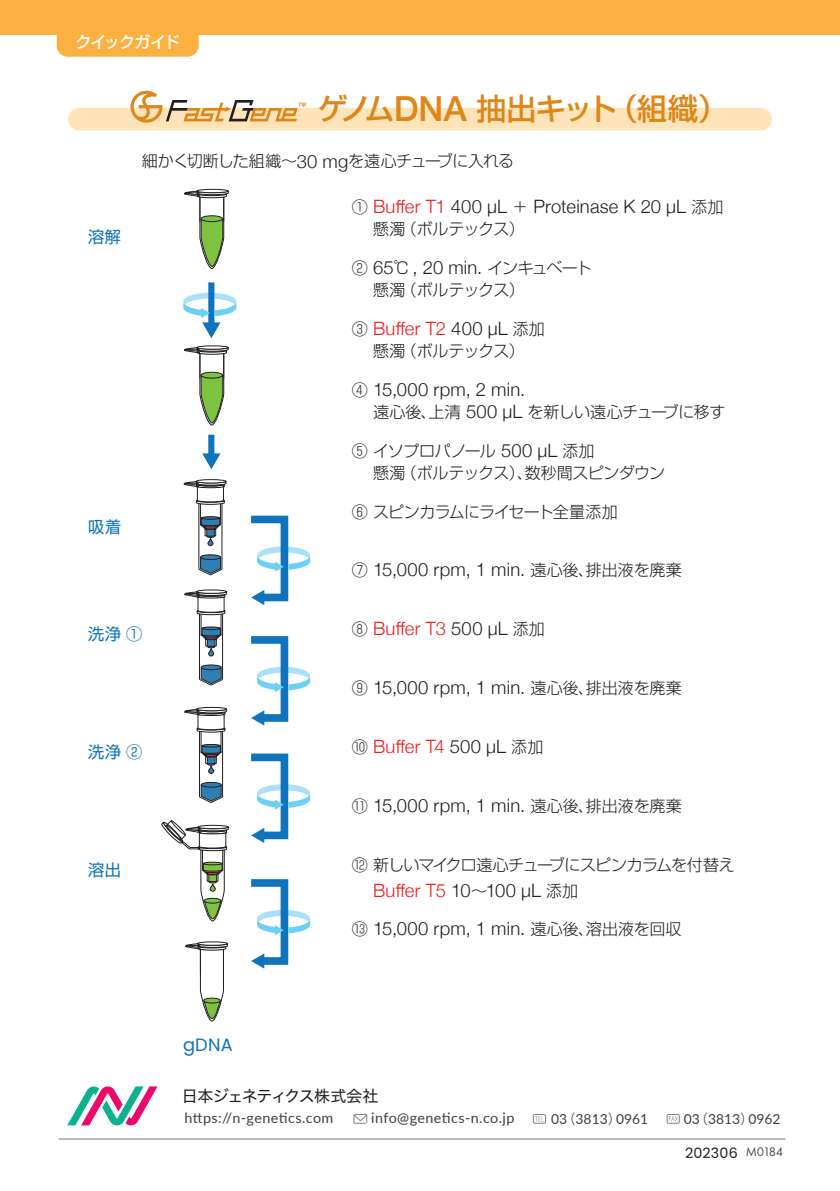
<style>
.page{position:relative;width:840px;height:1191px;background:#fff}
.page>*{position:absolute;margin:0;border:0;box-sizing:border-box;transform-origin:0 0}
.t1{font:500 30px "Shin Go Pro";letter-spacing:-.145em;color:#df8619}
.t2{font:500 30px "Shin Go Pro";letter-spacing:-.095em;color:#df8619}
.t3{font:300 18.4px "Helvetica Neue";letter-spacing:.01em;color:#231f20}
.t4{font:300 18.4px "Helvetica Neue";letter-spacing:.015em;color:#ee1d23}
.t5{font:17.8px "Poppins";color:#1074bc}
.t6{font:16.2px "Shin Go Pro";letter-spacing:.035em;color:#1074bc}
.t7{font:300 16px "Shin Go Pro";letter-spacing:-.015em;color:#231f20}
.t8{font:300 16px "Shin Go Pro";letter-spacing:-.045em;color:#231f20}
.t9{font:300 16px "Shin Go Pro";letter-spacing:-.05em;color:#231f20}
.t10{font:16px "Hiragino Sans W4";letter-spacing:-.07em;color:#231f20}
.t11{font:300 16px "Shin Go Pro";letter-spacing:-.04em;color:#231f20}
.t12{font:300 16px "Shin Go Pro";letter-spacing:-.09em;color:#231f20}
.t13{font:500 16px "Shin Go Pro";letter-spacing:-.06em;color:#fff}
.t14{font:14.4px "Lato";letter-spacing:.03em;color:#3e3e3f}
.t15{font:14.4px "Poppins";letter-spacing:.01em;color:#231f20}
.t16{font:13.8px "Lato";color:#3e3e3f}
.t17{font:13px "Futura PT";letter-spacing:-.065em;color:#4b4c4d}
.s1{font-family:"Helvetica Neue";font-size:34.4px}
.s2{font-family:"Helvetica Neue";font-size:18.4px}
.s3{color:#231f20}
.s4{font-family:"Koz Go Pro"}
.s5{font-family:"Rodin CID M"}
</style>
<div class="page">
<div style="left:0;top:0;width:839px;height:34px;background:#fbb03f"></div>
<div style="left:57px;top:17px;width:141px;height:40px;background:#fbb03f;border-radius:11px"></div>
<div style="left:68px;top:108px;width:703px;height:22px;background:#fee4b8;border-radius:11px"></div>
<hr style="left:198px;top:502px;width:1px;height:67px;background:#231f20">
<hr style="left:221px;top:502px;width:1px;height:67px;background:#231f20">
<svg style="left:198px;top:557px;width:25px;height:19px"></svg>
<hr style="left:200px;top:555px;width:20px;height:4px;background:#2f7fb4;border-radius:50%">
<div style="left:200px;top:554px;width:21px;height:6px;border:1px solid #231f20;border-radius:50%"></div>
<div style="left:196px;top:479px;width:30px;height:4px;border:1px solid #231f20;border-radius:50%"></div>
<svg style="left:183px;top:480px;width:43px;height:66px"></svg>
<svg style="left:161px;top:820px;width:68px;height:101px"></svg>
<hr style="left:199px;top:612px;width:1px;height:67px;background:#231f20">
<hr style="left:222px;top:612px;width:1px;height:67px;background:#231f20">
<svg style="left:199px;top:667px;width:24px;height:19px"></svg>
<hr style="left:201px;top:665px;width:20px;height:4px;background:#2f7fb4;border-radius:50%">
<div style="left:201px;top:664px;width:20px;height:6px;border:1px solid #231f20;border-radius:50%"></div>
<div style="left:196px;top:589px;width:31px;height:5px;border:1px solid #231f20;border-radius:50%"></div>
<svg style="left:184px;top:591px;width:43px;height:66px"></svg>
<div style="left:197px;top:941px;width:31px;height:4px;border:1px solid #231f20;border-radius:50%"></div>
<svg style="left:185px;top:942px;width:43px;height:79px"></svg>
<div style="left:196px;top:189px;width:32px;height:4px;border:1px solid #231f20;border-radius:50%"></div>
<svg style="left:183px;top:190px;width:46px;height:79px"></svg>
<div style="left:201px;top:216px;width:21px;height:6px;background:#7dc241;border-radius:50%"></div>
<div style="left:201px;top:215px;width:22px;height:7px;border:1px solid #231f20;border-radius:50%"></div>
<div style="left:208px;top:282px;width:6px;height:43px;background:#1074bc"></div>
<div style="left:196px;top:345px;width:32px;height:4px;border:1px solid #231f20;border-radius:50%"></div>
<svg style="left:183px;top:347px;width:46px;height:79px"></svg>
<div style="left:201px;top:372px;width:21px;height:6px;background:#7dc241;border-radius:50%"></div>
<div style="left:201px;top:372px;width:22px;height:6px;border:1px solid #231f20;border-radius:50%"></div>
<div style="left:208px;top:435px;width:6px;height:21px;background:#1074bc"></div>
<svg style="left:202px;top:453px;width:18px;height:16px"></svg>
<svg style="left:251px;top:515px;width:59px;height:90px"></svg>
<svg style="left:251px;top:636px;width:59px;height:89px"></svg>
<svg style="left:251px;top:879px;width:59px;height:89px"></svg>
<svg style="left:183px;top:293px;width:53px;height:45px"></svg>
<hr style="left:199px;top:730px;width:1px;height:67px;background:#231f20">
<hr style="left:222px;top:730px;width:1px;height:67px;background:#231f20">
<svg style="left:199px;top:784px;width:24px;height:19px"></svg>
<div style="left:201px;top:782px;width:20px;height:5px;background:#2f7fb4;border-radius:50%"></div>
<div style="left:201px;top:782px;width:20px;height:5px;border:1px solid #231f20;border-radius:50%"></div>
<div style="left:196px;top:707px;width:31px;height:4px;border:1px solid #231f20;border-radius:50%"></div>
<svg style="left:184px;top:708px;width:43px;height:66px"></svg>
<svg style="left:251px;top:753px;width:59px;height:90px"></svg>
<svg style="left:130px;top:91px;width:176px;height:32px"></svg>
<svg style="left:67px;top:1086px;width:90px;height:39px"></svg>
<div style="left:532px;top:1114px;width:13px;height:9px;border:1px solid #808285"></div>
<svg style="left:535px;top:1116px;width:8px;height:5px"></svg>
<div style="left:666px;top:1114px;width:13px;height:9px;border:1px solid #808285"></div>
<svg style="left:668px;top:1116px;width:9px;height:5px"></svg>
<svg style="left:353px;top:1114px;width:14px;height:10px"></svg>
<hr style="left:59px;top:1138px;width:725px;height:1px;background:#808285">
<p class="t13" style="left:75px;top:29px;width:106px">クイックガイド</p>
<p class="t1" style="left:317px;top:84px;width:301px">ゲノム<span class="s1">DNA</span> 抽出キット</p>
<p class="t2" style="left:607px;top:84px;width:121px">（組織(</p>
<p class="t9" style="left:322px;top:148px;width:193px"><span class="s2">mg</span>を遠心チューブに入れる</p>
<p class="t7" style="left:142px;top:148px;width:157px">細かく切断した組織～</p>
<p class="t3" style="left:297px;top:146px;width:22px">30</p>
<p class="t6" style="left:88px;top:224px;width:34px">溶解</p>
<p class="t6" style="left:88px;top:514px;width:35px">吸着</p>
<p class="t6" style="left:88px;top:620px;width:55px">洗浄1</p>
<p class="t6" style="left:88px;top:738px;width:55px">洗浄2</p>
<p class="t6" style="left:88px;top:856px;width:34px">溶出</p>
<p class="t7" style="left:351px;top:193px;width:17px">①</p>
<p class="t4" style="left:373px;top:192px;width:136px">Buffer 1T <span class="s3">400 µL</span></p>
<p class="t7" style="left:512px;top:193px;width:17px">＋</p>
<p class="t7" style="left:400px;top:215px;width:125px">（ボルテックス(</p>
<p class="t7" style="left:373px;top:215px;width:34px">懸濁</p>
<p class="t7" style="left:691px;top:193px;width:34px">添加</p>
<p class="t3" style="left:533px;top:192px;width:154px">Proteinase K 20 µL</p>
<p class="t7" style="left:393px;top:254px;width:17px">℃</p>
<p class="t7" style="left:351px;top:254px;width:17px">②</p>
<p class="t12" style="left:487px;top:254px;width:106px">インキュベート</p>
<p class="t3" style="left:412px;top:253px;width:71px">, 20 min.</p>
<p class="t3" style="left:373px;top:253px;width:22px">65</p>
<p class="t7" style="left:400px;top:276px;width:125px">（ボルテックス(</p>
<p class="t7" style="left:373px;top:276px;width:34px">懸濁</p>
<p class="t7" style="left:351px;top:315px;width:17px">③</p>
<p class="t7" style="left:512px;top:315px;width:34px">添加</p>
<p class="t4" style="left:373px;top:314px;width:136px">Buffer 2T <span class="s3">400 µL</span></p>
<p class="t7" style="left:400px;top:337px;width:125px">（ボルテックス(</p>
<p class="t7" style="left:373px;top:337px;width:34px">懸濁</p>
<p class="t3" style="left:373px;top:375px;width:154px">15,000 rpm 2, min.</p>
<p class="t7" style="left:351px;top:376px;width:17px">④</p>
<p class="t7" style="left:527px;top:398px;width:199px">を新しい遠心チューブに移す</p>
<p class="t7" style="left:373px;top:398px;width:89px">遠心後上清</p>
<p class="t3" style="left:466px;top:397px;width:58px">500 µL</p>
<p class="t7" style="left:420px;top:398px;width:17px">、</p>
<p class="t11" style="left:351px;top:437px;width:145px">⑤ イソプロパノール</p>
<p class="t7" style="left:562px;top:437px;width:34px">添加</p>
<p class="t3" style="left:501px;top:436px;width:58px">500 µL</p>
<p class="t7" style="left:524px;top:459px;width:142px">数秒間スピンダウン</p>
<p class="t7" style="left:400px;top:459px;width:133px">（ボルテックス）、</p>
<p class="t7" style="left:373px;top:459px;width:34px">懸濁</p>
<p class="t8" style="left:351px;top:498px;width:267px">⑥ スピンカラムにライセート全量添加</p>
<p class="t7" style="left:351px;top:556px;width:17px">⑦</p>
<p class="t7" style="left:530px;top:556px;width:153px">遠心後排出液を廃棄</p>
<p class="t3" style="left:373px;top:554px;width:154px">15,000 rpm 1, min.</p>
<p class="t7" style="left:577px;top:556px;width:17px">、</p>
<p class="t7" style="left:351px;top:615px;width:17px">⑧</p>
<p class="t7" style="left:512px;top:615px;width:34px">添加</p>
<p class="t4" style="left:373px;top:613px;width:136px">Buffer 3T <span class="s3">500 µL</span></p>
<p class="t7" style="left:351px;top:674px;width:17px">⑨</p>
<p class="t7" style="left:530px;top:674px;width:153px">遠心後排出液を廃棄</p>
<p class="t3" style="left:373px;top:672px;width:154px">15,000 rpm 1, min.</p>
<p class="t7" style="left:577px;top:674px;width:17px">、</p>
<p class="t7" style="left:351px;top:733px;width:17px">⑩</p>
<p class="t7" style="left:511px;top:733px;width:34px">添加</p>
<p class="t4" style="left:373px;top:731px;width:135px">Buffer 4T <span class="s3">500 µL</span></p>
<p class="t7" style="left:351px;top:792px;width:17px">⑪</p>
<p class="t7" style="left:530px;top:792px;width:153px">遠心後排出液を廃棄</p>
<p class="t3" style="left:373px;top:790px;width:154px">15,000 rpm 1, min.</p>
<p class="t7" style="left:577px;top:792px;width:17px">、</p>
<p class="t8" style="left:351px;top:851px;width:384px">⑫ 新しいマイクロ遠心チューブにスピンカラムを付替え</p>
<p class="t7" style="left:546px;top:877px;width:34px">添加</p>
<p class="t4" style="left:373px;top:875px;width:99px">Buffer 5T <span class="s3">10</span></p>
<p class="t3" style="left:485px;top:875px;width:57px">100 µL</p>
<p class="t7" style="left:470px;top:877px;width:17px">～</p>
<p class="t5" style="left:183px;top:1034px;width:51px">gDNA</p>
<p class="t7" style="left:351px;top:915px;width:17px">⑬</p>
<p class="t7" style="left:530px;top:915px;width:153px">遠心後溶出液を回収</p>
<p class="t3" style="left:373px;top:913px;width:154px">15,000 rpm 1, min.</p>
<p class="t7" style="left:577px;top:915px;width:17px">、</p>
<p class="t10" style="left:182px;top:1081px;width:198px">日本ジェネティクス株式会社</p>
<p class="t14" style="left:184px;top:1107px;width:165px">https:// -n genetics.com<span class="s4">　</span></p>
<p class="t14" style="left:371px;top:1107px;width:145px">info@genetics .n- c o j p.</p>
<p class="t16" style="left:561px;top:1108px;width:61px"><span class="s5">)</span>3813<span class="s5">(</span></p>
<p class="t16" style="left:551px;top:1108px;width:18px">03</p>
<p class="t16" style="left:615px;top:1108px;width:34px">0961</p>
<p class="t16" style="left:693px;top:1108px;width:61px"><span class="s5">)</span>3813<span class="s5">(</span></p>
<p class="t16" style="left:683px;top:1108px;width:18px">03</p>
<p class="t16" style="left:748px;top:1108px;width:34px">0962</p>
<p class="t15" style="left:684px;top:1144px;width:54px">202306</p>
<p class="t17" style="left:745px;top:1144px;width:39px">M0184</p>
</div>
